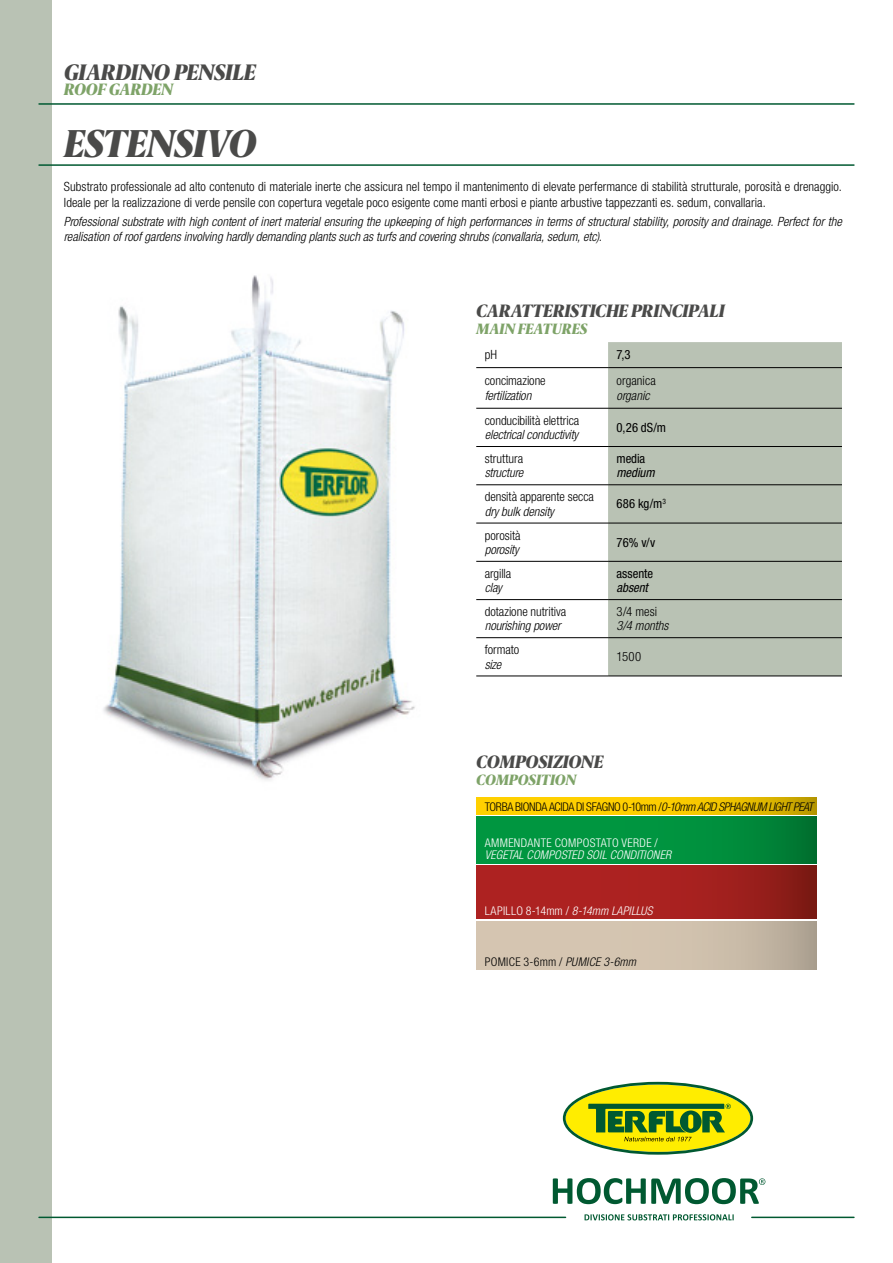
<style>
.page{position:relative;width:893px;height:1263px;background:#fff}
.page>*{position:absolute;margin:0;border:0;box-sizing:border-box;transform-origin:0 0}
.t1{font:italic 900 39px "Berlingske Serif Cn";letter-spacing:-.025em;color:#4a4a49}
.t2{font:italic 900 22.5px "Berlingske Serif Cn";letter-spacing:-.02em;color:#4a4a49}
.t3{font:italic 900 18px "Berlingske Serif Cn";letter-spacing:-.02em;color:#4a4a49}
.t4{font:italic 900 16.5px "Berlingske Serif Cn";letter-spacing:-.02em;color:#7ea368}
.t5{font:italic 900 15px "Berlingske Serif Cn";letter-spacing:-.01em;color:#7ea368}
.t6{font:300 condensed 12.75px/15.3px "Helvetica Neue LT Std";letter-spacing:.005em;color:#000}
.t7{font:italic 300 condensed 12.75px/15.3px "Helvetica Neue LT Std";letter-spacing:-.005em;color:#000}
.t8{font:condensed 12.75px "Helvetica Neue LT Std";color:#000}
.t9{font:italic condensed 12.75px "Helvetica Neue LT Std";letter-spacing:-.005em;color:#000}
.t10{font:300 condensed 12px "Helvetica Neue LT Std";letter-spacing:-.025em;color:#000}
.t11{font:300 condensed 12px "Helvetica Neue LT Std";letter-spacing:.025em;color:#fff}
.t12{font:italic 300 condensed 12px "Helvetica Neue LT Std";letter-spacing:.015em;color:#fff}
.t13{font:300 condensed 12px "Helvetica Neue LT Std";letter-spacing:.02em;color:#000}
.s1{font-style:italic}
</style>
<div class="page">
<div style="left:0;top:0;width:51px;height:1263px;background:#b9c2b4"></div>
<hr style="left:39px;top:103px;width:815px;height:2px;background:#005931">
<hr style="left:39px;top:164px;width:815px;height:2px;background:#005931">
<hr style="left:39px;top:1216px;width:527px;height:2px;background:#005931">
<svg style="left:563px;top:1082px;width:190px;height:73px"></svg>
<svg style="left:584px;top:1214px;width:150px;height:6px"></svg>
<svg style="left:553px;top:1178px;width:212px;height:26px"></svg>
<div style="left:608px;top:342px;width:234px;height:334px;background:#b9c2b4"></div>
<hr style="left:476px;top:367px;width:132px;height:1px;background:#000">
<hr style="left:608px;top:367px;width:234px;height:1px;background:#000">
<hr style="left:476px;top:408px;width:132px;height:1px;background:#000">
<hr style="left:608px;top:408px;width:234px;height:1px;background:#000">
<hr style="left:476px;top:446px;width:132px;height:1px;background:#000">
<hr style="left:608px;top:446px;width:234px;height:1px;background:#000">
<hr style="left:476px;top:484px;width:132px;height:1px;background:#000">
<hr style="left:608px;top:484px;width:234px;height:1px;background:#000">
<hr style="left:476px;top:523px;width:132px;height:1px;background:#000">
<hr style="left:608px;top:523px;width:234px;height:1px;background:#000">
<hr style="left:476px;top:561px;width:132px;height:1px;background:#000">
<hr style="left:608px;top:561px;width:234px;height:1px;background:#000">
<hr style="left:476px;top:599px;width:132px;height:1px;background:#000">
<hr style="left:608px;top:599px;width:234px;height:1px;background:#000">
<hr style="left:476px;top:637px;width:132px;height:1px;background:#000">
<hr style="left:608px;top:637px;width:234px;height:1px;background:#000">
<hr style="left:476px;top:676px;width:132px;height:1px;background:#000">
<hr style="left:608px;top:676px;width:234px;height:1px;background:#000">
<hr style="left:752px;top:1216px;width:102px;height:2px;background:#005931">
<img style="left:103px;top:275px;width:312px;height:505px">
<svg style="left:476px;top:921px;width:340px;height:49px;background:#cdbeab"></svg>
<svg style="left:476px;top:866px;width:340px;height:53px;background:#a3201e"></svg>
<svg style="left:476px;top:817px;width:340px;height:47px;background:#008f3d"></svg>
<svg style="left:476px;top:798px;width:340px;height:17px;background:#f2c600"></svg>
<h2 class="t2" style="left:64px;top:56px;width:194px">GIARDINO PENSILE</h2>
<p class="t4" style="left:64px;top:78px;width:111px">ROOF GARDEN</p>
<h1 class="t1" style="left:64px;top:117px;width:195px">ESTENSIVO</h1>
<p class="t6" style="left:64px;top:179px;width:780px">Substrato professionale ad alto contenuto di materiale inerte che assicura nel tempo il mantenimento di elevate perfermance di stabilità strutturale, porosità e drenaggio.<br>Ideale per la realizzazione di verde pensile con copertura vegetale poco esigente come manti erbosi e piante arbustive tappezzanti es. sedum, convallaria.</p>
<p class="t7" style="left:64px;top:214px;width:780px">Professional substrate with high content of inert material ensuring the upkeeping of high performances in terms of structural stability, porosity and drainage. Perfect for the realisation of roof gardens involving hardly demanding plants such as turfs and covering shrubs (convallaria, sedum, etc).</p>
<h3 class="t3" style="left:476px;top:299px;width:250px">CARATTERISTICHE PRINCIPALI</h3>
<p class="t5" style="left:476px;top:318px;width:113px">MAIN FEATURES</p>
<p class="t6" style="left:485px;top:347px;width:14px">pH</p>
<p class="t8" style="left:617px;top:347px;width:16px">7,3</p>
<p class="t6" style="left:485px;top:373px;width:62px">concimazione</p>
<p class="t7" style="left:485px;top:388px;width:48px">fertilization</p>
<p class="t6" style="left:617px;top:373px;width:41px">organica</p>
<p class="t7" style="left:617px;top:388px;width:35px">organic</p>
<p class="t6" style="left:485px;top:412px;width:96px">conducibilità elettrica</p>
<p class="t7" style="left:485px;top:427px;width:95px">electrical conductivity</p>
<p class="t6" style="left:485px;top:451px;width:40px">struttura</p>
<p class="t7" style="left:485px;top:465px;width:40px">structure</p>
<p class="t6" style="left:485px;top:489px;width:111px">densità apparente secca</p>
<p class="t7" style="left:485px;top:504px;width:71px">dry bulk density</p>
<p class="t6" style="left:485px;top:527px;width:37px">porosità</p>
<p class="t7" style="left:485px;top:542px;width:36px">porosity</p>
<p class="t6" style="left:485px;top:566px;width:28px">argilla</p>
<p class="t7" style="left:485px;top:580px;width:19px">clay</p>
<p class="t6" style="left:485px;top:604px;width:83px">dotazione nutritiva</p>
<p class="t7" style="left:485px;top:618px;width:77px">nourishing power</p>
<p class="t6" style="left:485px;top:642px;width:36px">formato</p>
<p class="t7" style="left:485px;top:657px;width:18px">size</p>
<p class="t8" style="left:617px;top:420px;width:51px">0,26 dS/m</p>
<p class="t8" style="left:617px;top:451px;width:30px">media</p>
<p class="t9" style="left:617px;top:465px;width:39px">medium</p>
<p class="t8" style="left:617px;top:497px;width:51px">686 kg/m<sup>3</sup></p>
<p class="t8" style="left:617px;top:535px;width:40px">76% v/v</p>
<p class="t8" style="left:617px;top:566px;width:38px">assente</p>
<p class="t9" style="left:617px;top:580px;width:33px">absent</p>
<p class="t6" style="left:617px;top:604px;width:42px">3/4 mesi</p>
<p class="t7" style="left:617px;top:618px;width:54px">3/4 months</p>
<p class="t6" style="left:617px;top:649px;width:26px">1500</p>
<h3 class="t3" style="left:476px;top:750px;width:129px">COMPOSIZIONE</h3>
<p class="t5" style="left:476px;top:769px;width:102px">COMPOSITION</p>
<p class="t10" style="left:485px;top:800px;width:330px">TORBA BIONDA ACIDA DI SFAGNO 0-10mm /<span class="s1">0-10mm ACID SPHAGNUM LIGHT PEAT</span></p>
<p class="t11" style="left:485px;top:835px;width:175px">AMMENDANTE COMPOSTATO VERDE /</p>
<p class="t12" style="left:485px;top:848px;width:188px">VEGETAL COMPOSTED SOIL CONDITIONER</p>
<p class="t11" style="left:485px;top:903px;width:169px">LAPILLO 8-14mm / <span class="s1">8-14mm LAPILLUS</span></p>
<p class="t13" style="left:485px;top:954px;width:153px">POMICE 3-6mm / <span class="s1">PUMICE 3-6mm</span></p>
</div>
